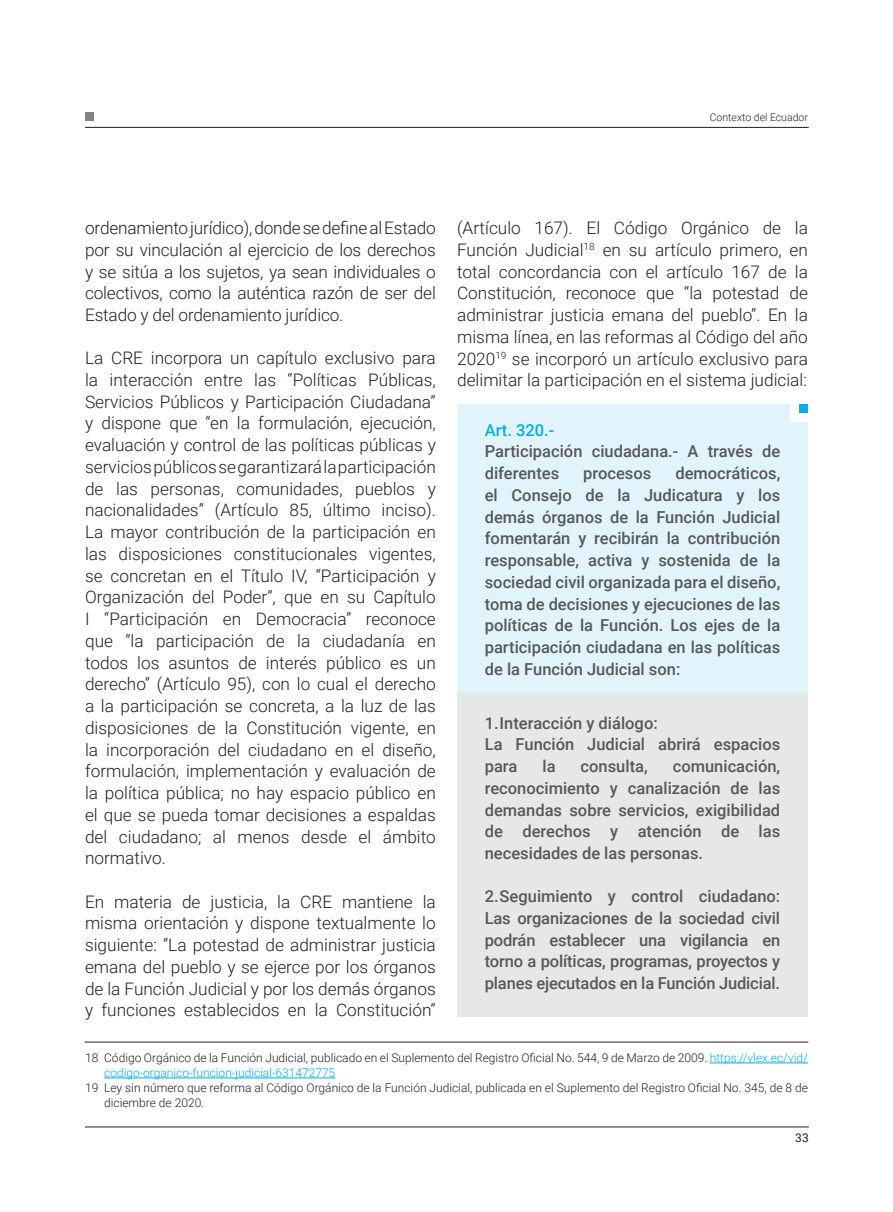
<style>
.page{position:relative;width:893px;height:1212px;background:#fff}
.page>*{position:absolute;margin:0;border:0;box-sizing:border-box;transform-origin:0 0}
.t1{font:300 17.25px/21.8px "Roboto";color:#231f20;text-align:justify}
.t2{font:500 16.5px/21.8px "Roboto";color:#57585a;text-align:justify}
.t3{font:500 16.5px "Roboto";color:#00aeef}
.t4{font:300 12px/15px "Roboto";color:#231f20}
.t5{font:12px "Roboto";color:#231f20}
.t6{font:300 10.5px "Roboto";color:#231f20}
.s1{color:#00aeef}
</style>
<div class="page">
<div style="left:457px;top:693px;width:351px;height:323px;background:#e6e7e9"></div>
<div style="left:457px;top:404px;width:351px;height:289px;background:#e1f4fc"></div>
<div style="left:790px;top:404px;width:18px;height:18px;background:#fff"></div>
<div style="left:799px;top:404px;width:9px;height:9px;background:#00aeef"></div>
<hr style="left:85px;top:1127px;width:724px;height:1px;background:#231f20">
<hr style="left:85px;top:127px;width:724px;height:1px;background:#231f20">
<div style="left:85px;top:112px;width:9px;height:9px;background:#808285"></div>
<hr style="left:710px;top:1062px;width:98px;height:1px;background:#00aeef">
<hr style="left:104px;top:1077px;width:231px;height:1px;background:#00aeef">
<hr style="left:85px;top:1042px;width:723px;height:1px;background:#231f20">
<p class="t6" style="left:710px;top:111px;width:100px">Contexto del Ecuador</p>
<p class="t1" style="left:85px;top:217px;width:352px">ordenamiento jurídico), donde se define al Estado por su vinculación al ejercicio de los derechos y se sitúa a los sujetos, ya sean individuales o colectivos, como la auténtica razón de ser del Estado y del ordenamiento jurídico.</p>
<p class="t1" style="left:85px;top:347px;width:352px">La CRE incorpora un capítulo exclusivo para la interacción entre las “Políticas Públicas, Servicios Públicos y Participación Ciudadana” y dispone que “en la formulación, ejecución, evaluación y control de las políticas públicas y servicios públicos se garantizará la participación de las personas, comunidades, pueblos y nacionalidades” (Artículo 85, último inciso).<br>La mayor contribución de la participación en las disposiciones constitucionales vigentes, se concretan en el Título IV, “Participación y Organización del Poder”, que en su Capítulo I “Participación en Democracia” reconoce que “la participación de la ciudadanía en todos los asuntos de interés público es un derecho” (Artículo 95), con lo cual el derecho a la participación se concreta, a la luz de las disposiciones de la Constitución vigente, en la incorporación del ciudadano en el diseño, formulación, implementación y evaluación de la política pública; no hay espacio público en el que se pueda tomar decisiones a espaldas del ciudadano; al menos desde el ámbito normativo.</p>
<p class="t1" style="left:85px;top:891px;width:352px">En materia de justicia, la CRE mantiene la misma orientación y dispone textualmente lo siguiente: “La potestad de administrar justicia emana del pueblo y se ejerce por los órganos de la Función Judicial y por los demás órganos y funciones establecidos en la Constitución”</p>
<p class="t1" style="left:457px;top:217px;width:352px">(Artículo 167). El Código Orgánico de la Función Judicial<sup>18</sup> en su artículo primero, en total concordancia con el artículo 167 de la Constitución, reconoce que “la potestad de administrar justicia emana del pueblo”. En la misma línea, en las reformas al Código del año 2020<sup>19</sup> se incorporó un artículo exclusivo para delimitar la participación en el sistema judicial:</p>
<p class="t3" style="left:485px;top:420px;width:71px">Art. 320.-</p>
<p class="t2" style="left:485px;top:441px;width:297px">Participación ciudadana.- A través de diferentes</p>
<p class="t2" style="left:485px;top:463px;width:297px;text-indent:191px">democráticos, el Consejo de la Judicatura y los demás órganos de la Función Judicial fomentarán y recibirán la contribución responsable, activa y sostenida de la sociedad civil organizada para el diseño, toma de decisiones y ejecuciones de las políticas de la Función. Los ejes de la participación ciudadana en las políticas de la Función Judicial son:</p>
<p class="t2" style="left:583px;top:463px;width:70px">procesos</p>
<p class="t2" style="left:485px;top:712px;width:297px;text-align:left">1.Interacción y diálogo:<br>La Función Judicial abrirá espacios para</p>
<p class="t2" style="left:485px;top:756px;width:297px;text-indent:188px">comunicación, reconocimiento y canalización de las demandas sobre servicios, exigibilidad de derechos y atención de las necesidades de las personas.</p>
<p class="t2" style="left:485px;top:886px;width:297px">2.Seguimiento y control ciudadano:<br>Las organizaciones de la sociedad civil podrán establecer una vigilancia en torno a políticas, programas, proyectos y planes ejecutados en la Función Judicial.</p>
<p class="t2" style="left:542px;top:756px;width:15px">la</p>
<p class="t2" style="left:581px;top:756px;width:69px">consulta,</p>
<p class="t4" style="left:104px;top:1050px;width:705px;text-indent:-19px">18 Código Orgánico de la Función Judicial, publicado en el Suplemento del Registro Oficial No. 544, 9 de Marzo de 2009. <span class="s1">https://vlex.ec/vid/ codigo-organico-funcion-judicial-631472775</span></p>
<p class="t4" style="left:104px;top:1080px;width:705px;text-indent:-19px">19 Ley sin número que reforma al Código Orgánico de la Función Judicial, publicada en el Suplemento del Registro Oficial No. 345, de 8 de diciembre de 2020.</p>
<p class="t5" style="left:795px;top:1131px;width:15px">33</p>
</div>
